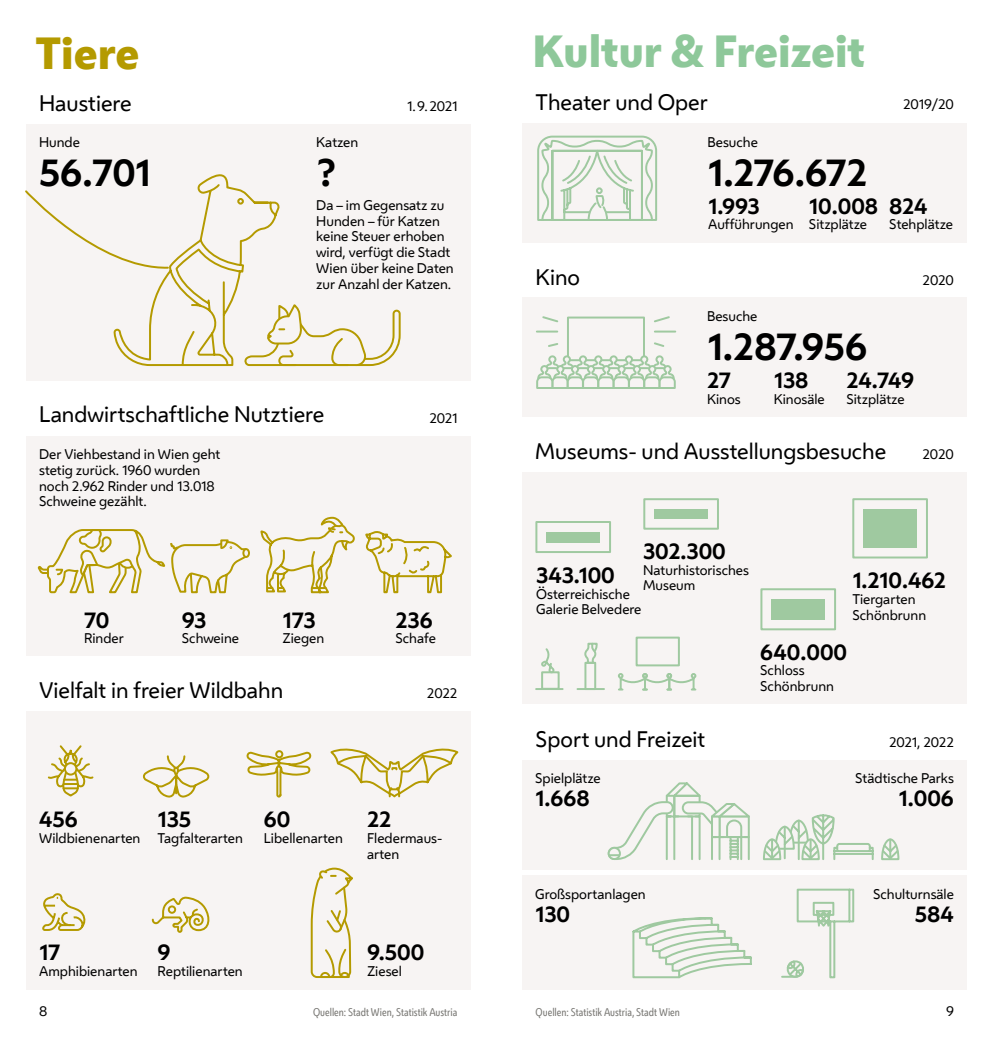
<style>
.page{position:relative;width:993px;height:1042px;background:#fff}
.page>*{position:absolute;margin:0;border:0;box-sizing:border-box;transform-origin:0 0}
.t1{font:800 42px "Wiener Melange";color:#8ec89a}
.t2{font:800 42px "Wiener Melange";color:#b49a00}
.t3{font:700 35.88px "Wiener Melange";letter-spacing:-.015em;color:#000}
.t4{font:21px "Wiener Melange";color:#000}
.t5{font:700 21px "Wiener Melange";color:#000}
.t6{font:13.12px/15.8px "Wiener Melange";color:#000}
.t7{font:10.5px "Wiener Melange Cd";color:#7a7975}
</style>
<div class="page">
<div style="left:522px;top:298px;width:444px;height:119px;background:#f7f4f3"></div>
<div style="left:522px;top:123px;width:444px;height:119px;background:#f7f4f3"></div>
<div style="left:522px;top:760px;width:444px;height:110px;background:#f7f4f3"></div>
<div style="left:522px;top:875px;width:444px;height:115px;background:#f7f4f3"></div>
<div style="left:26px;top:436px;width:444px;height:220px;background:#f7f4f3"></div>
<div style="left:26px;top:124px;width:444px;height:257px;background:#f7f4f3"></div>
<div style="left:26px;top:711px;width:444px;height:279px;background:#f7f4f3"></div>
<div style="left:522px;top:472px;width:444px;height:232px;background:#f7f4f3"></div>
<svg style="left:537px;top:135px;width:121px;height:86px"></svg>
<svg style="left:632px;top:917px;width:120px;height:62px"></svg>
<svg style="left:781px;top:888px;width:73px;height:91px"></svg>
<div style="left:566px;top:316px;width:78px;height:45px;border:2px solid #9fc9a0"></div>
<svg style="left:536px;top:331px;width:21px;height:1px"></svg>
<svg style="left:542px;top:316px;width:17px;height:7px"></svg>
<svg style="left:654px;top:316px;width:16px;height:7px"></svg>
<svg style="left:654px;top:331px;width:21px;height:1px"></svg>
<svg style="left:536px;top:341px;width:140px;height:48px"></svg>
<svg style="left:25px;top:174px;width:376px;height:193px"></svg>
<svg style="left:37px;top:516px;width:422px;height:463px"></svg>
<div style="left:65px;top:763px;width:11px;height:11px;background:#f7f4f3;border-radius:50%"></div>
<div style="left:64px;top:762px;width:13px;height:13px;border:2px solid #b49a00;border-radius:50%"></div>
<div style="left:635px;top:636px;width:44px;height:30px;border:2px solid #9fc9a0"></div>
<svg style="left:618px;top:673px;width:79px;height:18px"></svg>
<hr style="left:536px;top:688px;width:26px;height:2px;background:#9fc9a0">
<div style="left:541px;top:671px;width:18px;height:19px;border:2px solid #9fc9a0"></div>
<svg style="left:541px;top:648px;width:14px;height:26px"></svg>
<div style="left:584px;top:662px;width:12px;height:28px;border:2px solid #9fc9a0"></div>
<svg style="left:584px;top:642px;width:14px;height:23px"></svg>
<hr style="left:577px;top:688px;width:26px;height:2px;background:#9fc9a0">
<svg style="left:607px;top:782px;width:143px;height:78px"></svg>
<svg style="left:763px;top:814px;width:137px;height:47px"></svg>
<div style="left:771px;top:599px;width:53px;height:20px;background:#9fc9a0"></div>
<div style="left:760px;top:588px;width:75px;height:42px;border:2px solid #9fc9a0"></div>
<div style="left:654px;top:509px;width:53px;height:10px;background:#9fc9a0"></div>
<div style="left:643px;top:498px;width:75px;height:32px;border:2px solid #9fc9a0"></div>
<div style="left:546px;top:532px;width:54px;height:10px;background:#9fc9a0"></div>
<div style="left:535px;top:521px;width:76px;height:32px;border:2px solid #9fc9a0"></div>
<div style="left:862px;top:509px;width:54px;height:38px;background:#9fc9a0"></div>
<div style="left:852px;top:498px;width:75px;height:60px;border:2px solid #9fc9a0"></div>
<h1 class="t2" style="left:35px;top:24px;width:106px">Tiere</h1>
<h1 class="t1" style="left:532px;top:23px;width:334px">Kultur &amp; Freizeit</h1>
<h3 class="t4" style="left:39px;top:87px;width:94px">Haustiere</h3>
<h3 class="t4" style="left:535px;top:86px;width:174px">Theater und Oper</h3>
<p class="t6" style="left:407px;top:98px;width:52px">1.9.2021</p>
<p class="t6" style="left:39px;top:134px;width:42px">Hunde</p>
<h2 class="t3" style="left:39px;top:143px;width:113px">56.701</h2>
<p class="t6" style="left:316px;top:134px;width:43px">Katzen</p>
<h2 class="t3" style="left:316px;top:143px;width:22px">?</h2>
<p class="t6" style="left:316px;top:197px;width:139px">Da – im Gegensatz zu<br>Hunden – für Katzen keine Steuer erhoben wird, verfügt die Stadt<br>Wien über keine Daten zur Anzahl der Katzen.</p>
<h3 class="t4" style="left:535px;top:261px;width:46px">Kino</h3>
<p class="t6" style="left:707px;top:133px;width:52px">Besuche</p>
<h2 class="t3" style="left:707px;top:142px;width:161px">1.276.672</h2>
<h3 class="t5" style="left:708px;top:188px;width:53px">1.993</h3>
<p class="t6" style="left:708px;top:216px;width:87px">Aufführungen</p>
<h3 class="t5" style="left:808px;top:188px;width:71px">10.008</h3>
<p class="t6" style="left:808px;top:216px;width:60px">Sitzplätze</p>
<p class="t6" style="left:706px;top:308px;width:52px">Besuche</p>
<h2 class="t3" style="left:706px;top:317px;width:162px">1.287.956</h2>
<p class="t6" style="left:902px;top:96px;width:52px">2019/20</p>
<h3 class="t5" style="left:889px;top:188px;width:40px">824</h3>
<p class="t6" style="left:889px;top:216px;width:65px">Stehplätze</p>
<p class="t6" style="left:922px;top:271px;width:33px">2020</p>
<h3 class="t4" style="left:39px;top:398px;width:287px">Landwirtschaftliche Nutztiere</h3>
<p class="t6" style="left:429px;top:410px;width:30px">2021</p>
<h3 class="t5" style="left:706px;top:363px;width:25px">27</h3>
<p class="t6" style="left:706px;top:390px;width:35px">Kinos</p>
<h3 class="t5" style="left:773px;top:363px;width:36px">138</h3>
<p class="t6" style="left:773px;top:390px;width:52px">Kinosäle</p>
<h3 class="t5" style="left:846px;top:363px;width:69px">24.749</h3>
<p class="t6" style="left:846px;top:390px;width:60px">Sitzplätze</p>
<p class="t6" style="left:39px;top:446px;width:183px">Der Viehbestand in Wien geht stetig zurück. 1960 wurden noch 2.962 Rinder und 13.018<br>Schweine gezählt.</p>
<h3 class="t4" style="left:535px;top:435px;width:352px">Museums- und Ausstellungsbesuche</h3>
<p class="t6" style="left:922px;top:446px;width:33px">2020</p>
<h3 class="t5" style="left:84px;top:602px;width:27px">70</h3>
<p class="t6" style="left:84px;top:630px;width:41px">Rinder</p>
<h3 class="t5" style="left:182px;top:602px;width:26px">93</h3>
<p class="t6" style="left:182px;top:630px;width:59px">Schweine</p>
<h3 class="t5" style="left:282px;top:602px;width:35px">173</h3>
<p class="t6" style="left:282px;top:630px;width:43px">Ziegen</p>
<h3 class="t5" style="left:395px;top:602px;width:39px">236</h3>
<p class="t6" style="left:395px;top:630px;width:42px">Schafe</p>
<h3 class="t4" style="left:39px;top:674px;width:246px">Vielfalt in freier Wildbahn</h3>
<p class="t6" style="left:427px;top:685px;width:32px">2022</p>
<h3 class="t5" style="left:643px;top:533px;width:84px">302.300</h3>
<p class="t6" style="left:643px;top:561px;width:107px">Naturhistorisches<br>Museum</p>
<h3 class="t5" style="left:536px;top:557px;width:80px">343.100</h3>
<p class="t6" style="left:536px;top:585px;width:107px">Österreichische<br>Galerie Belvedere</p>
<h3 class="t5" style="left:852px;top:562px;width:95px">1.210.462</h3>
<p class="t6" style="left:852px;top:590px;width:75px">Tiergarten<br>Schönbrunn</p>
<h3 class="t5" style="left:760px;top:634px;width:88px">640.000</h3>
<p class="t6" style="left:760px;top:662px;width:75px">Schloss<br>Schönbrunn</p>
<h3 class="t4" style="left:535px;top:722px;width:171px">Sport und Freizeit</h3>
<p class="t6" style="left:888px;top:733px;width:66px">2021, 2022</p>
<p class="t6" style="left:535px;top:770px;width:67px">Spielplätze</p>
<h3 class="t5" style="left:535px;top:781px;width:56px">1.668</h3>
<p class="t6" style="left:854px;top:770px;width:100px">Städtische Parks</p>
<h3 class="t5" style="left:898px;top:781px;width:57px">1.006</h3>
<h3 class="t5" style="left:39px;top:801px;width:40px">456</h3>
<p class="t6" style="left:39px;top:829px;width:103px">Wildbienenarten</p>
<h3 class="t5" style="left:157px;top:802px;width:35px">135</h3>
<p class="t6" style="left:157px;top:830px;width:87px">Tagfalterarten</p>
<h3 class="t5" style="left:263px;top:802px;width:28px">60</h3>
<p class="t6" style="left:263px;top:830px;width:81px">Libellenarten</p>
<h3 class="t5" style="left:367px;top:802px;width:26px">22</h3>
<p class="t6" style="left:367px;top:830px;width:77px">Fledermaus&shy;arten</p>
<p class="t6" style="left:535px;top:885px;width:112px">Großsportanlagen</p>
<h3 class="t5" style="left:535px;top:897px;width:36px">130</h3>
<p class="t6" style="left:872px;top:885px;width:82px">Schulturnsäle</p>
<h3 class="t5" style="left:914px;top:897px;width:41px">584</h3>
<h3 class="t5" style="left:39px;top:935px;width:23px">17</h3>
<p class="t6" style="left:39px;top:962px;width:100px">Amphibienarten</p>
<h3 class="t5" style="left:157px;top:935px;width:15px">9</h3>
<p class="t6" style="left:157px;top:962px;width:87px">Reptilienarten</p>
<h3 class="t5" style="left:367px;top:935px;width:59px">9.500</h3>
<p class="t6" style="left:367px;top:962px;width:36px">Ziesel</p>
<p class="t6" style="left:39px;top:1002px;width:10px">8</p>
<p class="t7" style="left:313px;top:1005px;width:146px">Quellen: Stadt Wien, Statistik Austria</p>
<p class="t7" style="left:535px;top:1005px;width:146px">Quellen: Statistik Austria, Stadt Wien</p>
<p class="t6" style="left:945px;top:1002px;width:9px">9</p>
</div>
